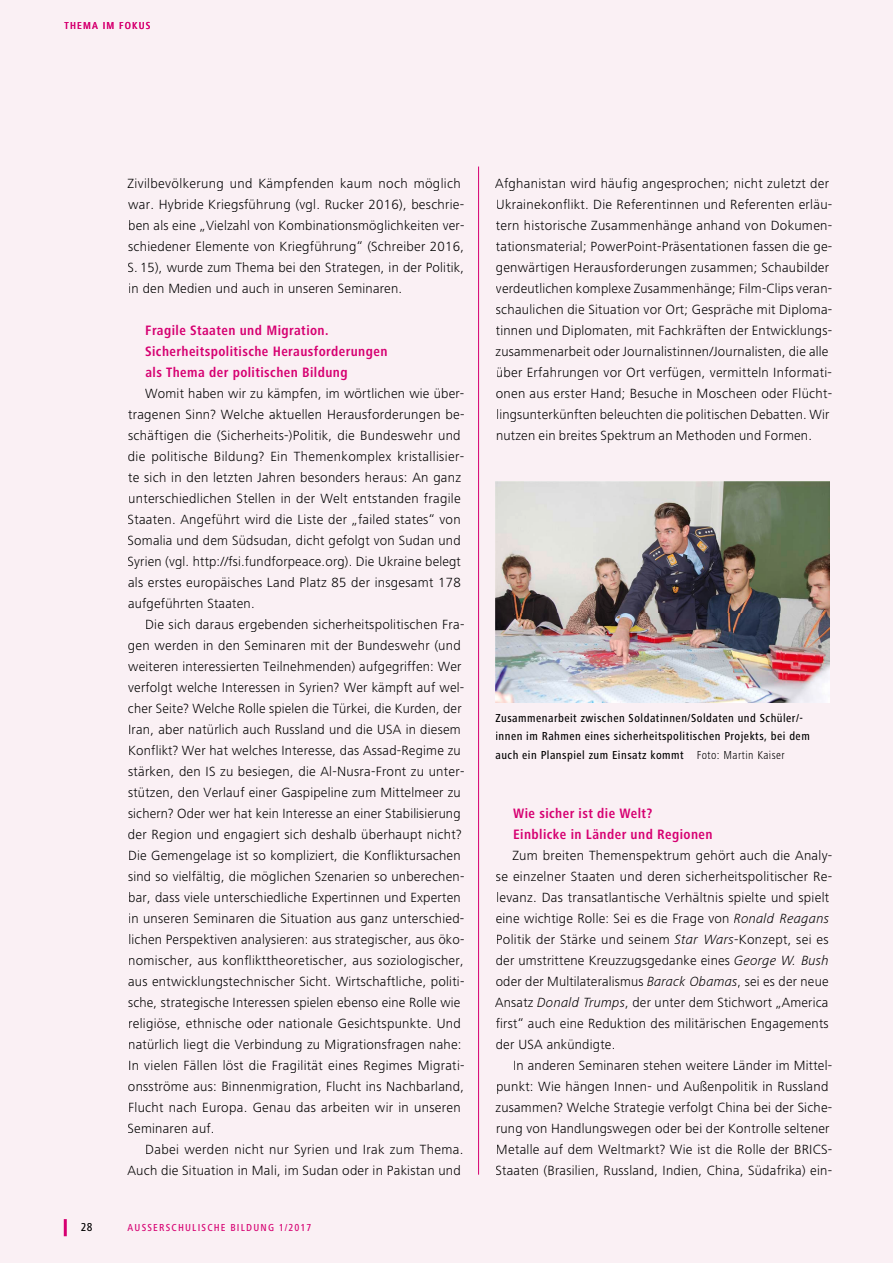
<style>
.page{position:relative;width:893px;height:1263px;background:#faf0f4}
.page>*{position:absolute;margin:0;border:0;box-sizing:border-box;transform-origin:0 0}
.t1{font:700 condensed 14.1px/21px "Frutiger Next";letter-spacing:.03em;color:#d60071}
.t2{font:300 13.8px/21px "Frutiger Next";letter-spacing:.015em;color:#000}
.t3{font:500 condensed 12px/18.3px "Frutiger Next";letter-spacing:.04em;color:#000}
.t4{font:500 condensed 10.5px "Frutiger Next";letter-spacing:.115em;color:#d60071}
.s1{font-weight:300}
.s2{font-style:italic}
</style>
<div class="page">
<hr style="left:64px;top:1219px;width:3px;height:17px;background:#d60071">
<hr style="left:478px;top:167px;width:1px;height:1008px;background:#d60071">
<img style="left:495px;top:482px;width:334px;height:220px">
<p class="t4" style="left:64px;top:20px;width:88px">THEMA IM FOKUS</p>
<p class="t2" style="left:128px;top:172px;width:338px">Zivilbevölkerung und Kämpfenden kaum noch möglich war. Hybride Kriegsführung (vgl. Rucker 2016), beschrie&shy;ben als eine „Vielzahl von Kombinationsmöglichkeiten ver&shy;schiedener Elemente von Kriegführung“ (Schreiber 2016, S. 15), wurde zum Thema bei den Strategen, in der Politik, in den Medien und auch in unseren Seminaren.</p>
<p class="t1" style="left:145px;top:319px;width:244px">Fragile Staaten und Migration.<br>Sicherheitspolitische Herausforderungen als Thema der politischen Bildung</p>
<p class="t2" style="left:128px;top:382px;width:338px;text-indent:18px">Womit haben wir zu kämpfen, im wörtlichen wie über&shy;tragenen Sinn? Welche aktuellen Herausforderungen be&shy;schäftigen die (Sicherheits-)Politik, die Bundeswehr und die politische Bildung? Ein Themenkomplex kristallisier&shy;te sich in den letzten Jahren besonders heraus: An ganz unterschiedlichen Stellen in der Welt entstanden fragile Staaten. Angeführt wird die Liste der „failed states“ von Somalia und dem Südsudan, dicht gefolgt von Sudan und Syrien (vgl. http://fsi.fundforpeace.org). Die Ukraine belegt als erstes europäisches Land Platz 85 der insgesamt 178 aufgeführten Staaten.</p>
<p class="t2" style="left:128px;top:613px;width:338px;text-indent:18px">Die sich daraus ergebenden sicherheitspolitischen Fra&shy;gen werden in den Seminaren mit der Bundeswehr (und weiteren interessierten Teilnehmenden) aufgegriffen: Wer verfolgt welche Interessen in Syrien? Wer kämpft auf wel&shy;cher Seite? Welche Rolle spielen die Türkei, die Kurden, der Iran, aber natürlich auch Russland und die USA in diesem Konflikt? Wer hat welches Interesse, das Assad-Regime zu stärken, den IS zu besiegen, die Al-Nusra-Front zu unter&shy;stützen, den Verlauf einer Gaspipeline zum Mittelmeer zu sichern? Oder wer hat kein Interesse an einer Stabilisierung der Region und engagiert sich deshalb überhaupt nicht?<br>Die Gemengelage ist so kompliziert, die Konfliktursachen sind so vielfältig, die möglichen Szenarien so unberechen&shy;bar, dass viele unterschiedliche Expertinnen und Experten in unseren Seminaren die Situation aus ganz unterschied&shy;lichen Perspektiven analysieren: aus strategischer, aus öko&shy;nomischer, aus konflikttheoretischer, aus soziologischer, aus entwicklungstechnischer Sicht. Wirtschaftliche, politi&shy;sche, strategische Interessen spielen ebenso eine Rolle wie religiöse, ethnische oder nationale Gesichtspunkte. Und natürlich liegt die Verbindung zu Migrationsfragen nahe:<br>In vielen Fällen löst die Fragilität eines Regimes Migrati&shy;onsströme aus: Binnenmigration, Flucht ins Nachbarland, Flucht nach Europa. Genau das arbeiten wir in unseren Seminaren auf.</p>
<p class="t2" style="left:127px;top:1138px;width:338px;text-align:right">Dabei werden nicht nur Syrien und Irak zum Thema.<br>Auch die Situation in Mali, im Sudan oder in Pakistan und</p>
<p class="t3" style="left:81px;top:1218px;width:13px">28</p>
<p class="t4" style="left:128px;top:1222px;width:186px">AUSSERSCHULISCHE BILDUNG 1/2017</p>
<p class="t2" style="left:495px;top:172px;width:339px">Afghanistan wird häufig angesprochen; nicht zuletzt der Ukrainekonflikt. Die Referentinnen und Referenten erläu&shy;tern historische Zusammenhänge anhand von Dokumen&shy;tationsmaterial; PowerPoint-Präsentationen fassen die ge&shy;genwärtigen Herausforderungen zusammen; Schaubilder verdeutlichen komplexe Zusammenhänge; Film-Clips veran&shy;schaulichen die Situation vor Ort; Gespräche mit Diploma&shy;tinnen und Diplomaten, mit Fachkräften der Entwicklungs&shy;zusammenarbeit oder Journalistinnen/Journalisten, die alle über Erfahrungen vor Ort verfügen, vermitteln Informati&shy;onen aus erster Hand; Besuche in Moscheen oder Flücht&shy;lingsunterkünften beleuchten die politischen Debatten. Wir nutzen ein breites Spektrum an Methoden und Formen.</p>
<p class="t3" style="left:495px;top:709px;width:316px">Zusammenarbeit zwischen Soldatinnen/Soldaten und Schüler/- innen im Rahmen eines sicherheitspolitischen Projekts, bei dem auch ein Planspiel zum Einsatz kommt <span class="s1">Foto: Martin Kaiser</span></p>
<p class="t1" style="left:513px;top:802px;width:201px">Wie sicher ist die Welt?<br>Einblicke in Länder und Regionen</p>
<p class="t2" style="left:495px;top:844px;width:339px;text-indent:17px">Zum breiten Themenspektrum gehört auch die Analy&shy;se einzelner Staaten und deren sicherheitspolitischer Re&shy;levanz. Das transatlantische Verhältnis spielte und spielt eine wichtige Rolle: Sei es die Frage von <span class="s2">Ronald Reagans </span>Politik der Stärke und seinem <span class="s2">Star Wars</span>-Konzept, sei es der umstrittene Kreuzzugsgedanke eines <span class="s2">George W. Bush </span>oder der Multilateralismus <span class="s2">Barack Obamas</span>, sei es der neue Ansatz <span class="s2">Donald Trumps</span>, der unter dem Stichwort „America first“ auch eine Reduktion des militärischen Engagements der USA ankündigte.</p>
<p class="t2" style="left:495px;top:1054px;width:338px;text-indent:17px">In anderen Seminaren stehen weitere Länder im Mittel&shy;punkt: Wie hängen Innen- und Außenpolitik in Russland zusammen? Welche Strategie verfolgt China bei der Siche&shy;rung von Handlungswegen oder bei der Kontrolle seltener Metalle auf dem Weltmarkt? Wie ist die Rolle der BRICS-Staaten (Brasilien, Russland, Indien, China, Süd afrika) ein-</p>
</div>
